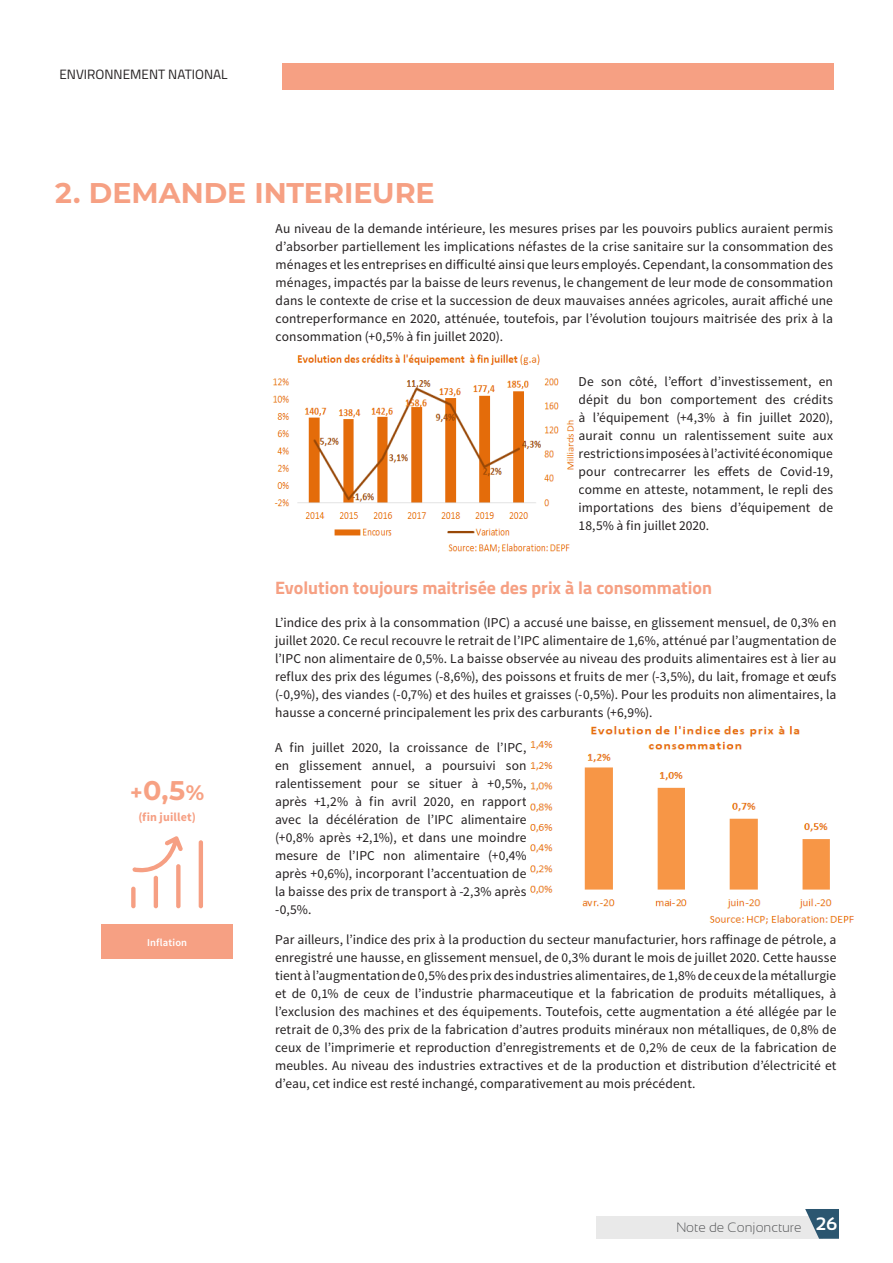
<style>
.page{position:relative;width:893px;height:1263px;background:#fff}
.page>*{position:absolute;margin:0;border:0;box-sizing:border-box;transform-origin:0 0}
.DASCRIPTIONS_Titiliu{font:700 28.5px "Montserrat";color:#f6a083}
.t1{font:700 27px "Montserrat";color:#f7a183}
.SUBTITLES{font:700 18px "Titillium";color:#f6a083}
.para_note{font:13.5px/18px "Source Sans Pro";letter-spacing:.005em;color:#231f20;text-align:justify}
.SUBTITLES-2{font:13.5px "Titillium";color:#231f20}
.t2{font:300 13.5px "Sansation";color:#57585a}
.CONTENT{font:700 12px "Source Sans Pro";letter-spacing:.015em;color:#f69f83}
.CONTENT-2{font:600 10.5px "Source Sans Pro";letter-spacing:.015em;color:#fff}
.s1{font-size:21px}
</style>
<div class="page">
<div style="left:282px;top:64px;width:551px;height:26px;background:#f6a083"></div>
<div style="left:596px;top:1216px;width:227px;height:23px;background:#e9e9e9"></div>
<svg style="left:805px;top:1209px;width:34px;height:30px"></svg>
<img style="left:273px;top:354px;width:301px;height:199px">
<div style="left:101px;top:924px;width:132px;height:35px;background:#f6a083"></div>
<div style="left:131px;top:887px;width:5px;height:21px;background:#f69f83;border-radius:2px"></div>
<hr style="left:154px;top:876px;width:4px;height:32px;background:#f69f83;border-radius:2px">
<div style="left:176px;top:864px;width:5px;height:44px;background:#f69f83;border-radius:2px"></div>
<hr style="left:199px;top:840px;width:4px;height:68px;background:#f69f83;border-radius:2px">
<svg style="left:132px;top:836px;width:51px;height:37px"></svg>
<img style="left:530px;top:726px;width:324px;height:198px">
<p class="SUBTITLES-2" style="left:60px;top:65px;width:170px">ENVIRONNEMENT NATIONAL</p>
<p class="DASCRIPTIONS_Titiliu" style="left:55px;top:172px;width:381px">2. DEMANDE INTERIEURE</p>
<p class="t1" style="left:130px;top:771px;width:76px"><span class="s1">+</span>0,5<span class="s1">%</span></p>
<p class="CONTENT" style="left:138px;top:809px;width:59px">(fin juillet)</p>
<p class="CONTENT-2" style="left:147px;top:935px;width:42px">Inflation</p>
<p class="para_note" style="left:276px;top:220px;width:559px">Au niveau de la demande intérieure, les mesures prises par les pouvoirs publics auraient permis d’absorber partiellement les implications néfastes de la crise sanitaire sur la consommation des ménages et les entreprises en difficulté ainsi que leurs employés. Cependant, la consommation des ménages, impactés par la baisse de leurs revenus, le changement de leur mode de consommation dans le contexte de crise et la succession de deux mauvaises années agricoles, aurait affiché une contreperformance en 2020, atténuée, toutefois, par l’évolution toujours maitrisée des prix à la consommation (+0,5% à fin juillet 2020).</p>
<p class="para_note" style="left:579px;top:372px;width:256px">De son côté, l’effort d’investissement, en dépit du bon comportement des crédits à l’équipement (+4,3% à fin juillet 2020), aurait connu un ralentissement suite aux restrictions imposées à l’activité économique pour contrecarrer les effets de Covid-19, comme en atteste, notamment, le repli des importations des biens d’équipement de 18,5% à fin juillet 2020.</p>
<p class="SUBTITLES" style="left:275px;top:574px;width:438px">Evolution toujours maitrisée des prix à la consommation</p>
<p class="para_note" style="left:275px;top:613px;width:563px">L’indice des prix à la consommation (IPC) a accusé une baisse, en glissement mensuel, de 0,3% en juillet 2020. Ce recul recouvre le retrait de l’IPC alimentaire de 1,6%, atténué par l’augmentation de l’IPC non alimentaire de 0,5%. La baisse observée au niveau des produits alimentaires est à lier au reflux des prix des légumes (-8,6%), des poissons et fruits de mer (-3,5%), du lait, fromage et œufs (-0,9%), des viandes (-0,7%) et des huiles et graisses (-0,5%). Pour les produits non alimentaires, la hausse a concerné principalement les prix des carburants (+6,9%).</p>
<p class="para_note" style="left:275px;top:738px;width:253px">A fin juillet 2020, la croissance de l’IPC, en glissement annuel, a poursuivi son ralentissement pour se situer à +0,5%, après +1,2% à fin avril 2020, en rapport avec la décélération de l’IPC alimentaire (+0,8% après +2,1%), et dans une moindre mesure de l’IPC non alimentaire (+0,4% après +0,6%), incorporant l’accentuation de la baisse des prix de transport à -2,3% après -0,5%.</p>
<p class="para_note" style="left:275px;top:931px;width:563px">Par ailleurs, l’indice des prix à la production du secteur manufacturier, hors raffinage de pétrole, a enregistré une hausse, en glissement mensuel, de 0,3% durant le mois de juillet 2020. Cette hausse tient à l’augmentation de 0,5% des prix des industries alimentaires, de 1,8% de ceux de la métallurgie et de 0,1% de ceux de l’industrie pharmaceutique et la fabrication de produits métalliques, à l’exclusion des machines et des équipements. Toutefois, cette augmentation a été allégée par le retrait de 0,3% des prix de la fabrication d’autres produits minéraux non métalliques, de 0,8% de ceux de l’imprimerie et reproduction d’enregistrements et de 0,2% de ceux de la fabrication de meubles. Au niveau des industries extractives et de la production et distribution d’électricité et d’eau, cet indice est resté inchangé, comparativement au mois précédent.</p>
<p class="t2" style="left:676px;top:1220px;width:162px">Note de Conjoncture <sup>26</sup></p>
</div>
